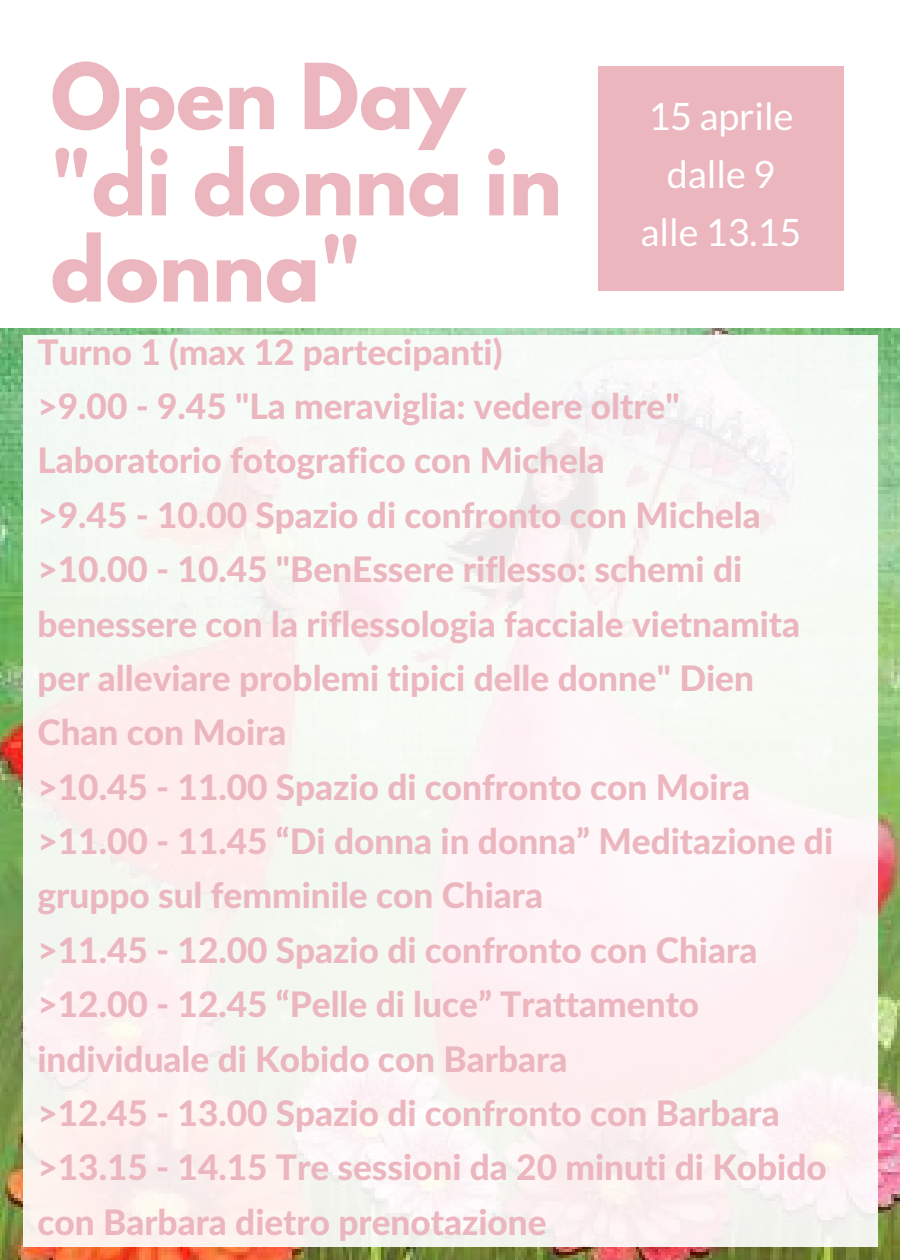
<style>
.page{position:relative;width:900px;height:1260px;background:#fff}
.page>*{position:absolute;margin:0;border:0;box-sizing:border-box;transform-origin:0 0}
.t1{font:700 80.5px/86.2px "League Spartan";color:#ecb6bf}
.t2{font:37.75px/58px "Lato";color:#fff;text-align:center}
.t3{font:800 35.25px/54.5px "Lato";color:#ecb6bf}
</style>
<div class="page">
<div style="left:598px;top:66px;width:246px;height:225px;background:#ecb6bf"></div>
<img style="left:0;top:328px;width:900px;height:932px">
<div style="left:23px;top:336px;width:854px;height:911px;background:#f9f7f4"></div>
<h1 class="t1" style="left:51px;top:64px;width:513px">Open Day "di donna in donna"</h1>
<p class="t2" style="left:641px;top:86px;width:162px">15 aprile dalle 9 alle 13.15</p>
<p class="t3" style="left:38px;top:324px;width:797px">Turno 1 (max 12 partecipanti)<br>&gt;9.00 - 9.45 "La meraviglia: vedere oltre" Laboratorio fotografico con Michela<br>&gt;9.45 - 10.00 Spazio di confronto con Michela &gt;10.00 - 10.45 "BenEssere riflesso: schemi di benessere con la riflessologia facciale vietnamita per alleviare problemi tipici delle donne" Dien Chan con Moira<br>&gt;10.45 - 11.00 Spazio di confronto con Moira &gt;11.00 - 11.45 “Di donna in donna” Meditazione di gruppo sul femminile con Chiara<br>&gt;11.45 - 12.00 Spazio di confronto con Chiara &gt;12.00 - 12.45 “Pelle di luce” Trattamento individuale di Kobido con Barbara<br>&gt;12.45 - 13.00 Spazio di confronto con Barbara &gt;13.15 - 14.15 Tre sessioni da 20 minuti di Kobido con Barbara dietro prenotazione</p>
</div>
